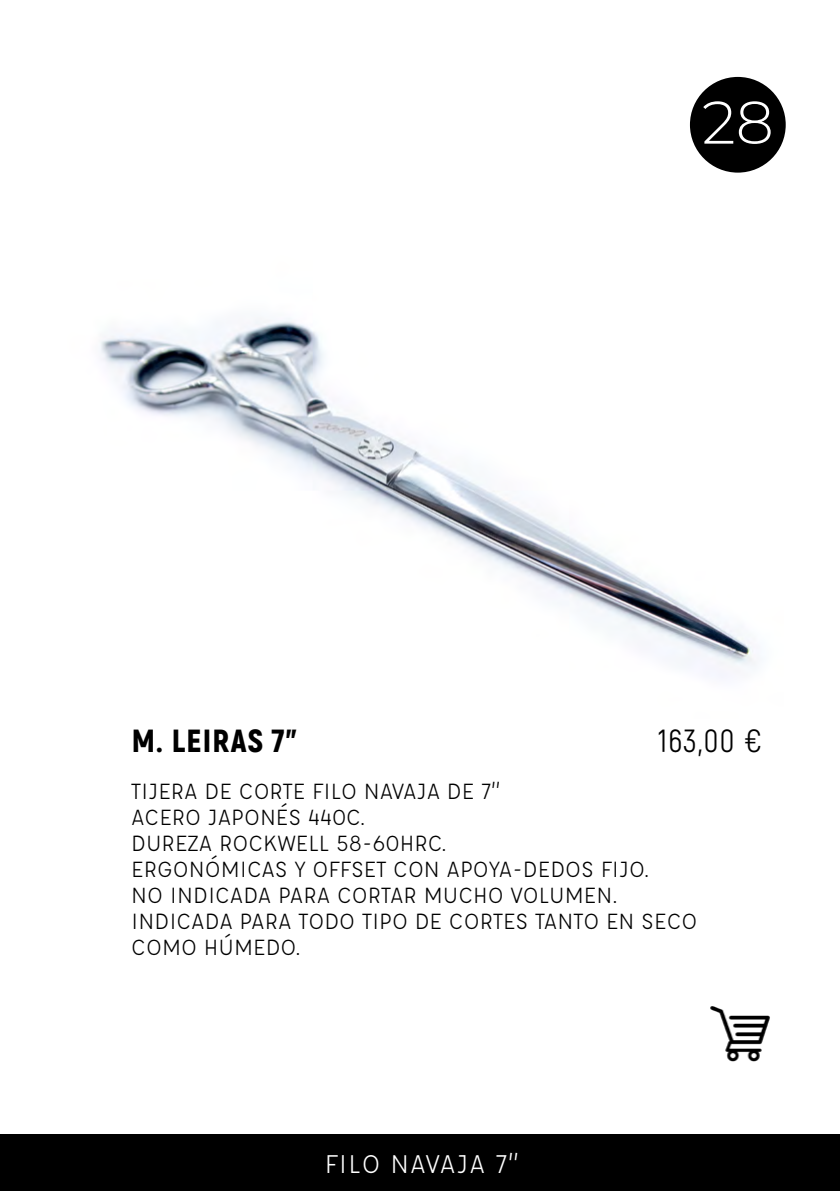
<style>
.page{position:relative;width:840px;height:1191px;background:#fff}
.page>*{position:absolute;margin:0;border:0;box-sizing:border-box;transform-origin:0 0}
.t1{font:300 60px "Montserrat";color:#fff}
.t2{font:900 32px "Akrobat";letter-spacing:.04em;color:#000}
.t3{font:32px "Akrobat";color:#000}
.t4{font:28px "Affogato";letter-spacing:.04em;color:#fff}
.t5{font:24px/26px "Affogato";color:#000}
</style>
<div class="page">
<div style="left:0;top:1134px;width:839px;height:57px;background:#000"></div>
<img style="left:100px;top:318px;width:656px;height:358px">
<div style="left:689px;top:77px;width:96px;height:96px;background:#000;border-radius:50%"></div>
<img style="left:710px;top:1006px;width:60px;height:56px">
<h1 class="t1" style="left:701px;top:82px;width:73px">28</h1>
<h2 class="t3" style="left:658px;top:721px;width:105px">163,00 €</h2>
<h2 class="t2" style="left:132px;top:720px;width:166px">M. LEIRAS 7”</h2>
<p class="t5" style="left:131px;top:777px;width:567px">TIJERA DE CORTE FILO NAVAJA DE 7”<br>ACERO JAPONÉS 440C.<br>DUREZA ROCKWELL 58-60HRC.<br>ERGONÓMICAS Y OFFSET CON APOYA-DEDOS FIJO.<br>NO INDICADA PARA CORTAR MUCHO VOLUMEN.<br>INDICADA PARA TODO TIPO DE CORTES TANTO EN SECO<br>COMO HÚMEDO.</p>
<p class="t4" style="left:324px;top:1146px;width:195px">FILO NAVAJA 7”</p>
</div>
